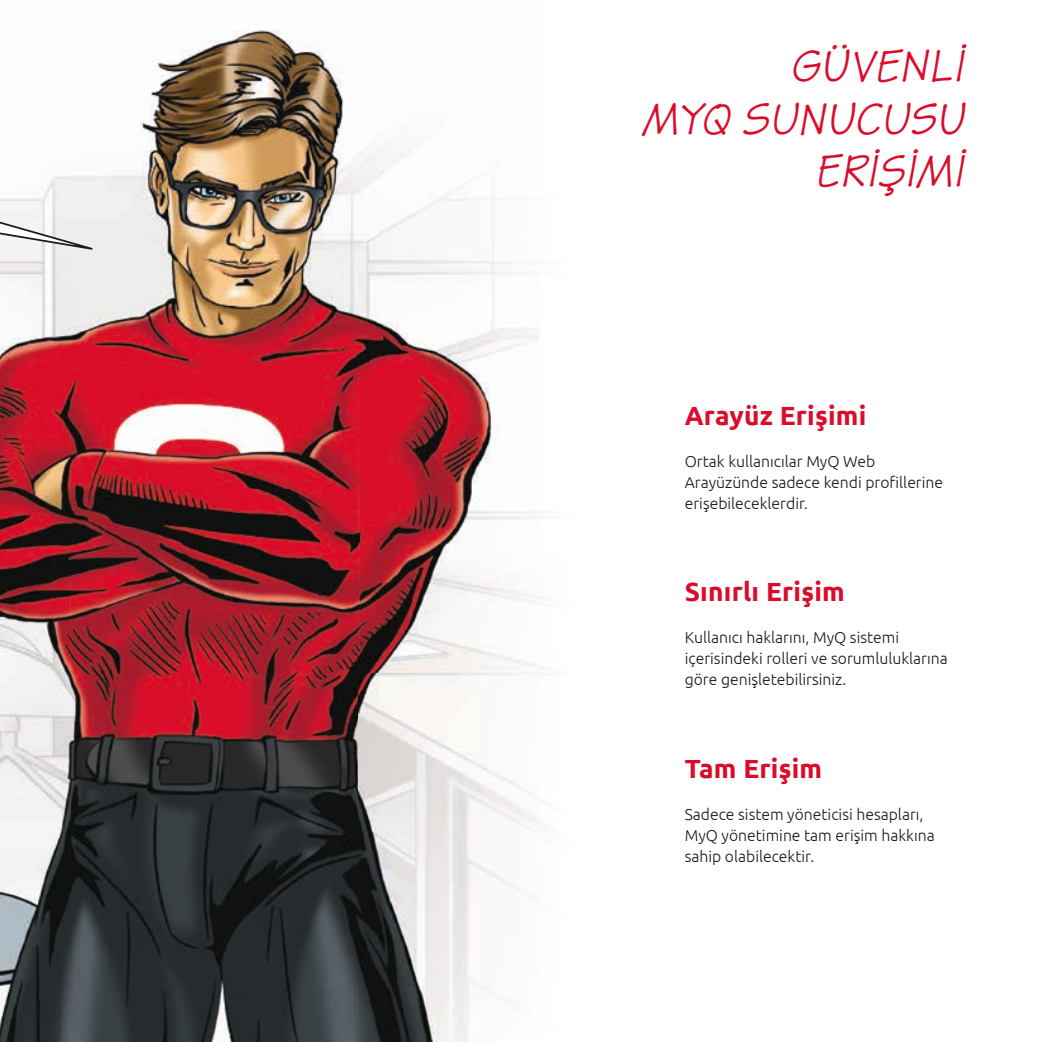
<style>
.page{position:relative;width:1042px;height:1042px;background:#fff}
.page>*{position:absolute;margin:0;border:0;box-sizing:border-box;transform-origin:0 0}
.t1{font:italic 38.5px/52.5px "Skriva";color:#db0c2a;text-align:right}
.t2{font:700 26.25px "Ubuntu";letter-spacing:.01em;color:#db0c2a}
.t3{font:300 15.75px/21px "Ubuntu";color:#1a181c}
</style>
<div class="page">
<img style="left:359px;top:146px;width:186px;height:896px">
<img style="left:0;top:29px;width:359px;height:461px">
<img style="left:71px;top:490px;width:288px;height:368px">
<img style="left:60px;top:858px;width:299px;height:184px">
<img style="left:0;top:1000px;width:60px;height:42px">
<img style="left:0;top:435px;width:71px;height:565px">
<svg style="left:0;top:86px;width:93px;height:166px"></svg>
<h1 class="t1" style="left:641px;top:42px;width:339px">GÜVENLİ<br>MYQ SUNUCUSU<br>ERİŞİMİ</h1>
<h2 class="t2" style="left:685px;top:399px;width:183px">Arayüz Erişimi</h2>
<p class="t3" style="left:685px;top:450px;width:260px">Ortak kullanıcılar MyQ Web<br>Arayüzünde sadece kendi profillerine erişebileceklerdir.</p>
<h2 class="t2" style="left:685px;top:576px;width:162px">Sınırlı Erişim</h2>
<p class="t3" style="left:685px;top:627px;width:265px">Kullanıcı haklarını, MyQ sistemi içerisindeki rolleri ve sorumluluklarına göre genişletebilirsiniz.</p>
<h2 class="t2" style="left:685px;top:753px;width:139px">Tam Erişim</h2>
<p class="t3" style="left:685px;top:803px;width:251px">Sadece sistem yöneticisi hesapları,<br>MyQ yönetimine tam erişim hakkına sahip olabilecektir.</p>
</div>
